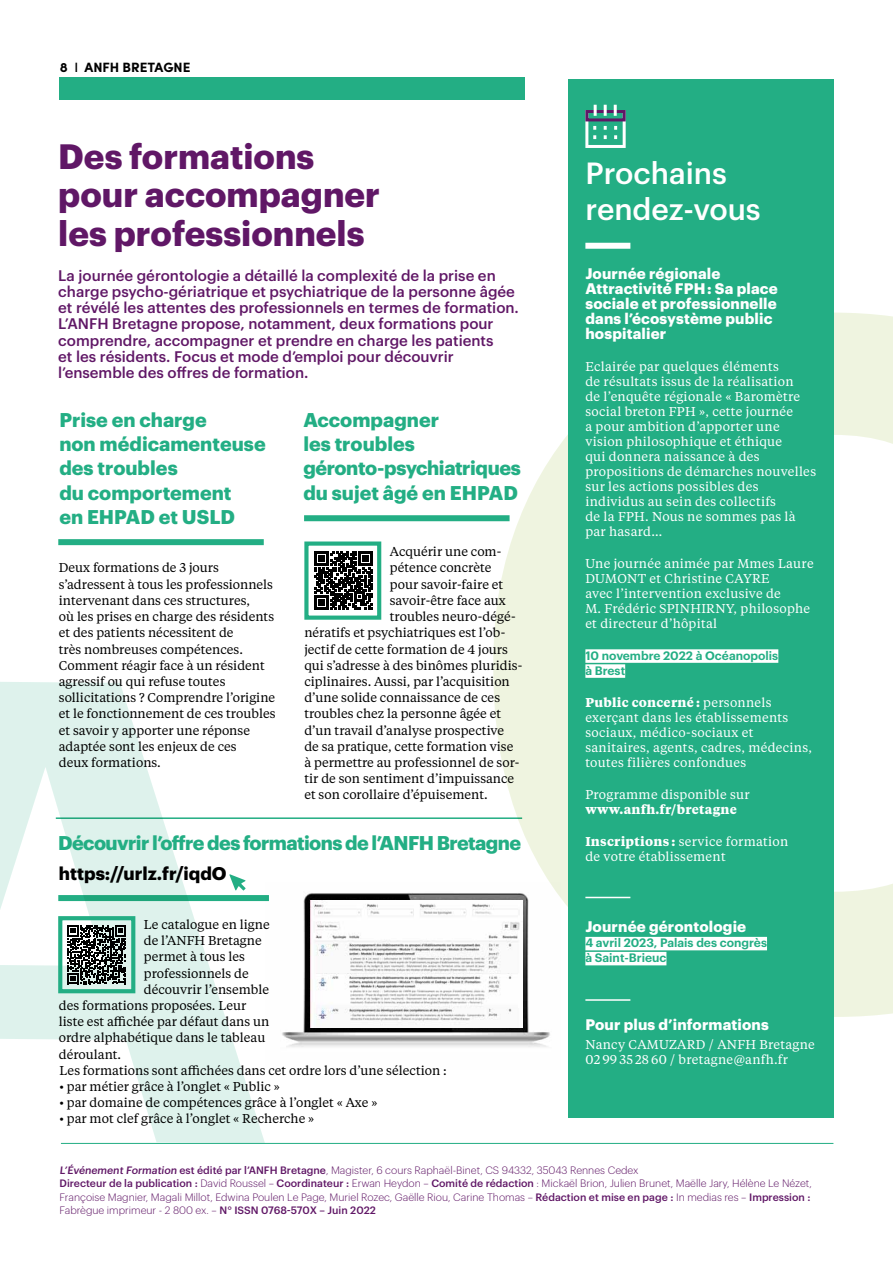
<style>
.page{position:relative;width:893px;height:1263px;background:#fff}
.page>*{position:absolute;margin:0;border:0;box-sizing:border-box;transform-origin:0 0}
.t1{font:700 34.5px/38.4px "Graphik";color:#601766}
.t2{font:500 30px/36px "Graphik";color:#fff}
.t3{font:700 19.5px/24.3px "Graphik";color:#23ae84}
.t4{font:700 19.5px "Graphik";letter-spacing:-.03em;color:#23ae84}
.t5{font:700 18px "Graphik";color:#000}
.t6{font:500 15px/16.2px "Graphik";color:#601766}
.t7{font:700 15px/15px "Graphik";letter-spacing:.01em;color:#fff}
.t8{font:700 13.5px "Sofia Pro";color:#000}
.t9{font:12.75px/16.2px "Tiempos Text";color:#000}
.t10{font:12.75px/15px "Tiempos Text";letter-spacing:.02em;color:#fff}
.t11{font:700 12.75px "Tiempos Text";letter-spacing:.02em;color:#fff}
.t12{font:600 12px/15px "Graphik";color:#23ae84}
.t13{font:300 10.5px/13.5px "Graphik";color:#601766}
.s1{font-weight:500}
.s2{font-weight:700}
</style>
<div class="page">
<svg style="left:0;top:682px;width:265px;height:461px;fill:#def2ec"></svg>
<svg style="left:493px;top:313px;width:400px;height:704px"></svg>
<div style="left:568px;top:79px;width:265px;height:1039px;background:#23ae84"></div>
<div style="left:585px;top:649px;width:193px;height:14px;background:#fff"></div>
<div style="left:585px;top:664px;width:40px;height:14px;background:#fff"></div>
<svg style="left:585px;top:105px;width:41px;height:43px"></svg>
<div style="left:585px;top:243px;width:45px;height:6px;background:#fff"></div>
<hr style="left:585px;top:897px;width:45px;height:1px;background:#fff">
<div style="left:585px;top:937px;width:182px;height:13px;background:#fff"></div>
<div style="left:585px;top:952px;width:81px;height:13px;background:#fff"></div>
<hr style="left:585px;top:999px;width:45px;height:2px;background:#fff">
<hr style="left:61px;top:1143px;width:772px;height:1px;background:#23ae84">
<div style="left:60px;top:77px;width:465px;height:23px;background:#23ae84"></div>
<svg style="left:314px;top:552px;width:58px;height:58px"></svg>
<div style="left:304px;top:541px;width:77px;height:79px;border:4px solid #23ae84"></div>
<div style="left:304px;top:515px;width:206px;height:6px;background:#23ae84"></div>
<div style="left:58px;top:539px;width:206px;height:6px;background:#23ae84"></div>
<hr style="left:56px;top:817px;width:466px;height:2px;background:#23ae84">
<div style="left:58px;top:895px;width:211px;height:6px;background:#1ea67b"></div>
<svg style="left:67px;top:925px;width:59px;height:59px;background:#4f5352"></svg>
<div style="left:58px;top:916px;width:77px;height:77px;border:4px solid #23ae84"></div>
<svg style="left:229px;top:874px;width:17px;height:16px"></svg>
<img style="left:265px;top:882px;width:296px;height:165px">
<img style="left:310px;top:900px;width:213px;height:127px">
<p class="t8" style="left:60px;top:57px;width:132px">8 <span class="s1">I</span> ANFH BRETAGNE</p>
<h1 class="t1" style="left:58px;top:134px;width:323px">Des formations pour accompagner les professionnels</h1>
<p class="t6" style="left:58px;top:266px;width:462px">La journée gérontologie a détaillé la complexité de la prise en charge psycho-gériatrique et psychiatrique de la personne âgée et révélé les attentes des professionnels en termes de formation.<br>L’ANFH Bretagne propose, notamment, deux formations pour comprendre, accompagner et prendre en charge les patients<br>et les résidents. Focus et mode d’emploi pour découvrir l’ensemble des offres de formation.</p>
<h3 class="t3" style="left:59px;top:406px;width:208px">Prise en charge<br>non médicamenteuse des troubles<br>du comportement<br>en EHPAD et USLD</h3>
<p class="t9" style="left:59px;top:559px;width:218px">Deux formations de 3 jours s’adressent à tous les professionnels intervenant dans ces structures,<br>où les prises en charge des résidents et des patients nécessitent de<br>très nombreuses compétences.<br>Comment réagir face à un résident agressif ou qui refuse toutes sollicitations ? Comprendre l’origine et le fonctionnement de ces troubles et savoir y apporter une réponse adaptée sont les enjeux de ces<br>deux formations.</p>
<h3 class="t3" style="left:303px;top:406px;width:219px">Accompagner<br>les troubles géronto-psychiatriques du sujet âgé en EHPAD</h3>
<p class="t9" style="left:390px;top:543px;width:113px">Acquérir une com-</p>
<p class="t9" style="left:390px;top:559px;width:103px">pétence concrète</p>
<p class="t9" style="left:390px;top:575px;width:115px">pour savoir-faire et</p>
<p class="t9" style="left:390px;top:592px;width:118px">savoir-être face aux</p>
<p class="t9" style="left:390px;top:608px;width:127px">troubles neuro-dégé-</p>
<p class="t9" style="left:304px;top:624px;width:202px">nératifs et psychiatriques est l’ob-</p>
<p class="t9" style="left:304px;top:640px;width:205px">jectif de cette formation de 4 jours</p>
<p class="t9" style="left:304px;top:656px;width:219px">qui s’adresse à des binômes pluridis-</p>
<p class="t9" style="left:304px;top:673px;width:207px">ciplinaires. Aussi, par l’acquisition</p>
<p class="t9" style="left:304px;top:689px;width:197px">d’une solide connaissance de ces</p>
<p class="t9" style="left:304px;top:705px;width:198px">troubles chez la personne âgée et</p>
<p class="t9" style="left:304px;top:721px;width:201px">d’un travail d’analyse prospective</p>
<p class="t9" style="left:304px;top:737px;width:211px">de sa pratique, cette formation vise</p>
<p class="t9" style="left:304px;top:754px;width:217px">à permettre au professionnel de sor-</p>
<p class="t9" style="left:304px;top:770px;width:211px">tir de son sentiment d’impuissance</p>
<p class="t9" style="left:304px;top:786px;width:185px">et son corollaire d’épuisement.</p>
<h3 class="t4" style="left:58px;top:827px;width:464px">Découvrir l’offre des formations de l’ANFH Bretagne</h3>
<h3 class="t5" style="left:59px;top:860px;width:169px">https://urlz.fr/iqdO</h3>
<p class="t9" style="left:144px;top:916px;width:127px">Le catalogue en ligne</p>
<p class="t9" style="left:144px;top:932px;width:119px">de l’ANFH Bretagne</p>
<p class="t9" style="left:144px;top:948px;width:102px">permet à tous les</p>
<p class="t9" style="left:144px;top:964px;width:106px">professionnels de</p>
<p class="t9" style="left:144px;top:980px;width:127px">découvrir l’ensemble</p>
<p class="t9" style="left:59px;top:997px;width:189px">des formations proposées. Leur</p>
<p class="t9" style="left:59px;top:1013px;width:212px">liste est affichée par défaut dans un</p>
<p class="t9" style="left:59px;top:1029px;width:208px">ordre alphabétique dans le tableau</p>
<p class="t9" style="left:59px;top:1045px;width:64px">déroulant.</p>
<p class="t9" style="left:60px;top:1061px;width:389px">Les formations sont affichées dans cet ordre lors d’une sélection :</p>
<p class="t9" style="left:60px;top:1078px;width:222px">• par métier grâce à l’onglet « Public »</p>
<p class="t9" style="left:60px;top:1094px;width:319px">• par domaine de compétences grâce à l’onglet « Axe »</p>
<p class="t9" style="left:60px;top:1110px;width:256px">• par mot clef grâce à l’onglet « Recherche »</p>
<h2 class="t2" style="left:585px;top:152px;width:177px">Prochains rendez-vous</h2>
<p class="t7" style="left:585px;top:264px;width:194px">Journée régionale<br>Attractivité FPH : Sa place sociale et professionnelle dans l’écosystème public hospitalier</p>
<p class="t10" style="left:585px;top:358px;width:232px">Eclairée par quelques éléments<br>de résultats issus de la réalisation<br>de l’enquête régionale « Baromètre social breton FPH », cette journée<br>a pour ambition d’apporter une vision philosophique et éthique<br>qui donnera naissance à des propositions de démarches nouvelles sur les actions possibles des individus au sein des collectifs<br>de la FPH. Nous ne sommes pas là par hasard…</p>
<p class="t10" style="left:585px;top:555px;width:230px">Une journée animée par Mmes Laure<br>DUMONT et Christine CAYRE<br>avec l’intervention exclusive de<br>M. Frédéric SPINHIRNY, philosophe et directeur d’hôpital</p>
<p class="t12" style="left:585px;top:647px;width:194px">10 novembre 2022 à Océanopolis à Brest</p>
<p class="t10" style="left:585px;top:694px;width:228px"><span class="s2">Public concerné :</span> personnels exerçant dans les établissements sociaux, médico-sociaux et sanitaires, agents, cadres, médecins, toutes filières confondues</p>
<p class="t10" style="left:585px;top:786px;width:166px">Programme disponible sur</p>
<p class="t11" style="left:585px;top:800px;width:153px">www.anfh.fr/bretagne</p>
<p class="t10" style="left:585px;top:833px;width:204px"><span class="s2">Inscriptions :</span> service formation de votre établissement</p>
<p class="t7" style="left:585px;top:918px;width:162px">Journée gérontologie</p>
<p class="t12" style="left:585px;top:934px;width:183px">4 avril 2023, Palais des congrès à Saint-Brieuc</p>
<p class="t7" style="left:585px;top:1015px;width:185px">Pour plus d’informations</p>
<p class="t10" style="left:585px;top:1036px;width:231px">Nancy CAMUZARD / ANFH Bretagne<br>02 99 35 28 60 / bretagne@anfh.fr</p>
<p class="t13" style="left:60px;top:1162px;width:754px"><span class="s1">L’Événement Formation est édité par l’ANFH Bretagne</span>, Magister, 6 cours Raphaël-Binet, CS 94332, 35043 Rennes Cedex<br><span class="s1">Directeur de la publication :</span> David Roussel – <span class="s1">Coordinateur :</span> Erwan Heydon – <span class="s1">Comité de rédaction</span> : Mickaël Brion, Julien Brunet, Maëlle Jary, Hélène Le Nézet, Françoise Magnier, Magali Millot, Edwina Poulen Le Page, Muriel Rozec, Gaëlle Riou, Carine Thomas – <span class="s1">Rédaction et mise en page :</span> In medias res – <span class="s1">Impression :<br></span>Fabrègue imprimeur - 2 800 ex. – <span class="s1">N° ISSN 0768-570X – Juin 2022</span></p>
</div>
